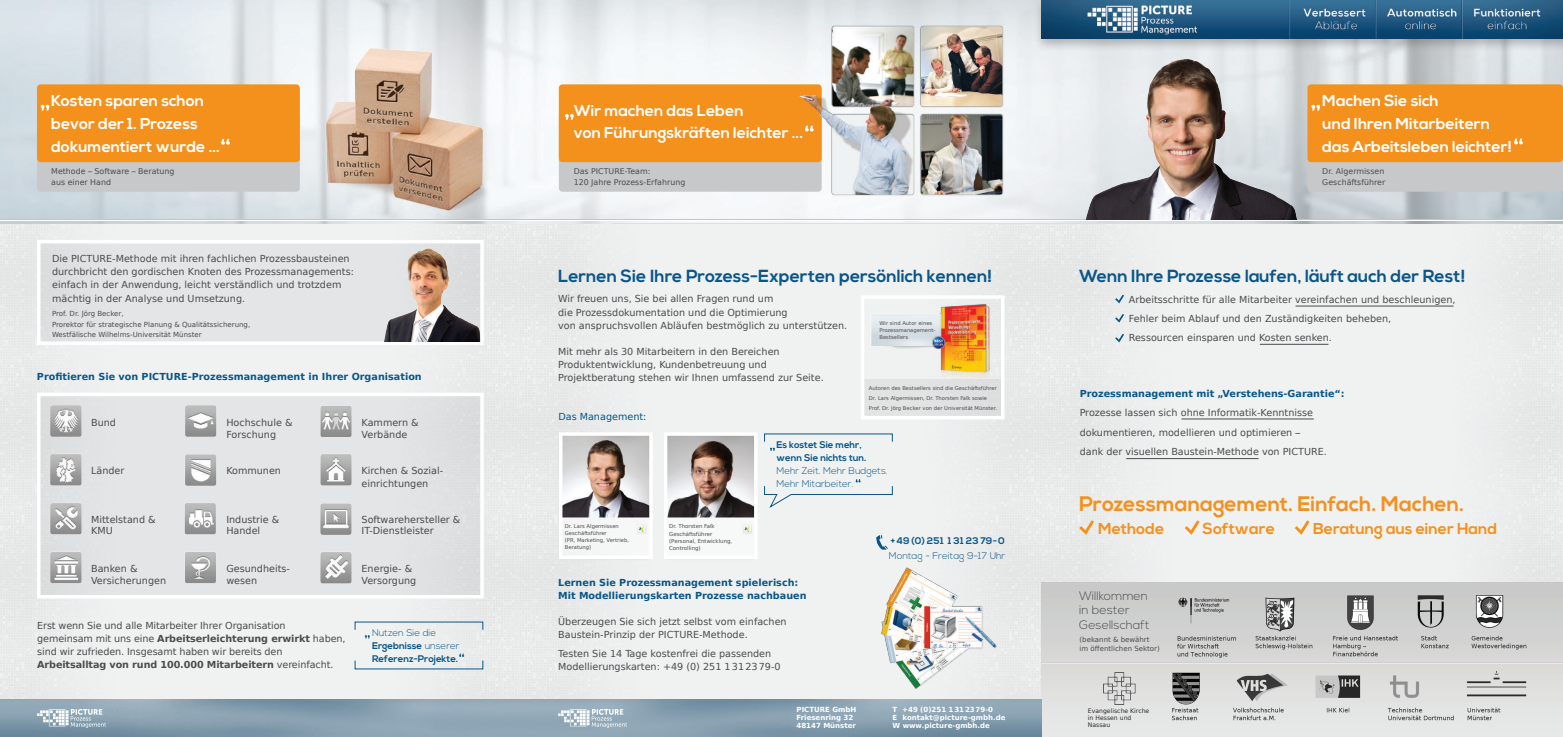
<style>
.page{position:relative;width:1563px;height:737px;background:#fff}
.page>*{position:absolute;margin:0;border:0;box-sizing:border-box;transform-origin:0 0}
.t1{font:700 21px "Nexa";color:#f4911d}
.t2{font:700 17.5px "Nexa";color:#095688}
.t3{font:700 15.75px/22.8px "Nexa";color:#fff}
.t4{font:700 15.75px "Nexa";color:#f4911d}
.t5{font:300 12.25px/14.7px "Nexa";color:#4b4c4d}
.t6{font:9.62px/13.1px "Bitstream Vera Sans";color:#4b4c4d}
.t7{font:700 9.62px/13.1px "Bitstream Vera Sans";color:#095688}
.t8{font:700 9.62px/13.1px "Nexa";color:#095688}
.t9{font:300 9.62px/13.1px "Nexa";color:#095688}
.t10{font:700 9.62px "Nexa";letter-spacing:.035em;color:#095688}
.t11{font:9.62px "Bitstream Vera Sans";color:#095688}
.t12{font:7.88px/11.4px "Bitstream Vera Sans";color:#4b4c4d}
.t13{font:7px/10.5px "Bitstream Vera Sans";color:#4b4c4d}
.t14{font:700 7px/8.4px "Bitstream Vera Sans";color:#fff}
.t15{font:6.12px/7.4px "Bitstream Vera Sans";color:#312f30}
.t16{font:5.42px/7.2px "Bitstream Vera Sans";color:#4b4c4d}
.t17{font:5.25px/7px "Bitstream Vera Sans";color:#4b4c4d}
.s1{font-weight:700}
.s2{font-weight:300}
</style>
<div class="page">
<img style="left:518px;top:224px;width:524px;height:475px">
<div style="left:39px;top:243px;width:443px;height:102px;background:#e3e5e6"></div>
<div style="left:37px;top:240px;width:447px;height:105px;border:4px solid #fff"></div>
<div style="left:1307px;top:114px;width:256px;height:78px;background:#c7c8ca;border-radius:4px"></div>
<div style="left:559px;top:114px;width:262px;height:78px;background:#c7c8ca;border-radius:4px"></div>
<div style="left:1307px;top:84px;width:256px;height:78px;background:#f4911d;border-radius:4px"></div>
<div style="left:559px;top:84px;width:262px;height:78px;background:#f4911d;border-radius:4px"></div>
<img style="left:799px;top:25px;width:205px;height:172px">
<svg style="left:565px;top:114px;width:9px;height:6px"></svg>
<svg style="left:770px;top:447px;width:5px;height:4px"></svg>
<svg style="left:805px;top:126px;width:8px;height:6px"></svg>
<div style="left:37px;top:114px;width:263px;height:78px;background:#c7c8ca;border-radius:4px"></div>
<div style="left:37px;top:84px;width:263px;height:78px;background:#f4911d;border-radius:4px"></div>
<svg style="left:41px;top:104px;width:8px;height:6px"></svg>
<svg style="left:221px;top:139px;width:9px;height:6px"></svg>
<hr style="left:0;top:219px;width:1563px;height:1px;background:#b9c7cf">
<hr style="left:1259px;top:344px;width:69px;height:1px;background:#4b4c4d">
<hr style="left:1295px;top:306px;width:158px;height:1px;background:#4b4c4d">
<hr style="left:1181px;top:419px;width:132px;height:1px;background:#4b4c4d">
<hr style="left:1126px;top:458px;width:132px;height:1px;background:#4b4c4d">
<svg style="left:1115px;top:295px;width:9px;height:8px"></svg>
<svg style="left:1115px;top:314px;width:9px;height:8px"></svg>
<svg style="left:1115px;top:334px;width:9px;height:8px"></svg>
<svg style="left:1079px;top:520px;width:15px;height:15px"></svg>
<svg style="left:1184px;top:520px;width:15px;height:15px"></svg>
<svg style="left:1294px;top:520px;width:15px;height:15px"></svg>
<img style="left:1042px;top:583px;width:521px;height:154px">
<img style="left:1079px;top:57px;width:227px;height:162px">
<svg style="left:1311px;top:104px;width:9px;height:7px"></svg>
<svg style="left:1514px;top:139px;width:8px;height:6px"></svg>
<img style="left:521px;top:699px;width:521px;height:38px">
<img style="left:0;top:699px;width:521px;height:38px">
<img style="left:558px;top:709px;width:69px;height:18px">
<img style="left:37px;top:709px;width:69px;height:18px">
<div style="left:862px;top:379px;width:140px;height:37px;background:#e1e2e3"></div>
<img style="left:830px;top:295px;width:161px;height:108px">
<div style="left:861px;top:295px;width:143px;height:124px;border:4px solid #fff"></div>
<img style="left:558px;top:433px;width:198px;height:127px">
<div style="left:664px;top:432px;width:93px;height:127px;border:4px solid #fff"></div>
<div style="left:559px;top:432px;width:94px;height:127px;border:4px solid #fff"></div>
<div style="left:39px;top:394px;width:443px;height:203px;background:#e1e3e4"></div>
<div style="left:763px;top:479px;width:130px;height:30px;background:#f0f1f1"></div>
<svg style="left:875px;top:535px;width:13px;height:14px"></svg>
<img style="left:285px;top:15px;width:224px;height:224px">
<img style="left:51px;top:406px;width:419px;height:178px">
<div style="left:37px;top:393px;width:447px;height:205px;border:4px solid #fff"></div>
<svg style="left:365px;top:634px;width:5px;height:4px"></svg>
<svg style="left:354px;top:653px;width:130px;height:17px"></svg>
<img style="left:383px;top:243px;width:98px;height:98px">
<img style="left:872px;top:561px;width:134px;height:134px">
<div style="left:1033px;top:0;width:530px;height:52px;background:#4b4c4d;opacity:.33"></div>
<img style="left:1042px;top:0;width:521px;height:39px">
<img style="left:1079px;top:664px;width:80px;height:73px">
<img style="left:1103px;top:673px;width:32px;height:31px">
<img style="left:1164px;top:664px;width:39px;height:40px">
<img style="left:1172px;top:673px;width:27px;height:31px">
<h3 class="t3" style="left:51px;top:90px;width:170px">Kosten sparen schon bevor der 1. Prozess dokumentiert wurde ...</h3>
<p class="t12" style="left:51px;top:165px;width:125px">Methode – Software – Beratung aus einer Hand</p>
<p class="t6" style="left:52px;top:252px;width:303px">Die PICTURE-Methode mit ihren fachlichen Prozessbausteinen durchbricht den gordischen Knoten des Prozessmanagements: einfach in der Anwendung, leicht verständlich und trotzdem mächtig in der Analyse und Umsetzung.</p>
<p class="t13" style="left:52px;top:308px;width:200px">Prof. Dr. Jörg Becker,<br>Prorektor für strategische Planung &amp; Qualitätssicherung,<br>Westfälische Wilhelms-Universität Münster</p>
<p class="t7" style="left:37px;top:370px;width:386px">Profitieren Sie von PICTURE-Prozessmanagement in Ihrer Organisation</p>
<p class="t6" style="left:91px;top:416px;width:26px">Bund</p>
<p class="t6" style="left:226px;top:417px;width:68px;line-height:11.5px">Hochschule &amp;<br>Forschung</p>
<p class="t6" style="left:361px;top:417px;width:59px;line-height:11.5px">Kammern &amp;<br>Verbände</p>
<p class="t6" style="left:91px;top:464px;width:35px">Länder</p>
<p class="t6" style="left:226px;top:464px;width:56px">Kommunen</p>
<p class="t6" style="left:361px;top:464px;width:83px">Kirchen &amp; Sozial&shy;einrichtungen</p>
<p class="t6" style="left:91px;top:513px;width:66px;line-height:11.5px">Mittelstand &amp;<br>KMU</p>
<p class="t6" style="left:226px;top:513px;width:55px;line-height:11.5px">Industrie &amp;<br>Handel</p>
<p class="t6" style="left:361px;top:513px;width:100px;line-height:11.5px">Softwarehersteller &amp;<br>IT-Dienstleister</p>
<p class="t6" style="left:91px;top:563px;width:77px;line-height:11.5px">Banken &amp;<br>Versicherungen</p>
<p class="t6" style="left:226px;top:563px;width:65px;line-height:11.5px">Gesundheits&shy;wesen</p>
<p class="t6" style="left:361px;top:563px;width:56px;line-height:11.5px">Energie- &amp;<br>Versorgung</p>
<p class="t6" style="left:37px;top:619px;width:310px">Erst wenn Sie und alle Mitarbeiter Ihrer Organisation<br>gemeinsam mit uns eine <span class="s1">Arbeitserleichterung erwirkt</span> haben, sind wir zufrieden. Insgesamt haben wir bereits den <span class="s1">Arbeitsalltag von rund 100.000 Mitarbeitern</span> vereinfacht.</p>
<p class="t8" style="left:372px;top:626px;width:89px"><span class="s2">Nutzen Sie die<br></span>Ergebnisse <span class="s2">unserer<br></span>Referenz-Projekte.</p>
<h3 class="t3" style="left:574px;top:99px;width:231px">Wir machen das Leben<br>von Führungskräften leichter ...</h3>
<p class="t12" style="left:574px;top:165px;width:113px">Das PICTURE-Team:<br>120 Jahre Prozess-Erfahrung</p>
<h3 class="t3" style="left:1322px;top:90px;width:191px">Machen Sie sich<br>und Ihren Mitarbeitern das Arbeitsleben leichter!</h3>
<p class="t12" style="left:1322px;top:165px;width:64px">Dr. Algermissen<br>Geschäftsführer</p>
<h2 class="t2" style="left:558px;top:266px;width:436px">Lernen Sie Ihre Prozess-Experten persönlich kennen!</h2>
<h2 class="t2" style="left:1079px;top:266px;width:388px">Wenn Ihre Prozesse laufen, läuft auch der Rest!</h2>
<p class="t6" style="left:558px;top:292px;width:291px">Wir freuen uns, Sie bei allen Fragen rund um<br>die Prozessdokumentation und die Optimierung<br>von anspruchsvollen Abläufen bestmöglich zu unterstützen.</p>
<p class="t6" style="left:558px;top:345px;width:267px">Mit mehr als 30 Mitarbeitern in den Bereichen<br>Produktentwicklung, Kundenbetreuung und<br>Projektberatung stehen wir Ihnen umfassend zur Seite.</p>
<p class="t11" style="left:558px;top:410px;width:90px">Das Management:</p>
<p class="t17" style="left:879px;top:320px;width:57px">Wir sind Autor eines<br>Prozessmanagement-<br>Bestsellers</p>
<p class="t17" style="left:869px;top:384px;width:130px;line-height:9.6px">Autoren des Bestsellers sind die Geschäftsführer<br>Dr. Lars Algermissen, Dr. Thorsten Falk sowie<br>Prof. Dr. Jörg Becker von der Universität Münster.</p>
<p class="t17" style="left:565px;top:523px;width:66px">Dr. Lars Algermissen<br>Geschäftsführer<br>(PR, Marketing, Vertrieb,<br>Beratung)</p>
<p class="t16" style="left:669px;top:523px;width:65px">Dr. Thorsten Falk<br>Geschäftsführer (Personal, Entwicklung,<br>Controlling)</p>
<p class="t8" style="left:776px;top:438px;width:92px">Es kostet Sie mehr, wenn Sie nichts tun.</p>
<p class="t9" style="left:776px;top:464px;width:113px">Mehr Zeit. Mehr Budgets.<br>Mehr Mitarbeiter.</p>
<p class="t10" style="left:891px;top:535px;width:116px">+49 (0) 251 1 31 23 79-0</p>
<p class="t9" style="left:889px;top:549px;width:118px">Montag - Freitag 9-17 Uhr</p>
<p class="t7" style="left:558px;top:575px;width:250px">Lernen Sie Prozessmanagement spielerisch:<br>Mit Modellierungskarten Prozesse nachbauen</p>
<p class="t6" style="left:558px;top:615px;width:230px">Überzeugen Sie sich jetzt selbst vom einfachen<br>Baustein-Prinzip der PICTURE-Methode.</p>
<p class="t6" style="left:558px;top:647px;width:224px">Testen Sie 14 Tage kostenfrei die passenden<br>Modellierungskarten: +49 (0) 251 1312379-0</p>
<p class="t14" style="left:796px;top:705px;width:61px">PICTURE GmbH<br>Friesenring 32<br>48147 Münster</p>
<p class="t14" style="left:892px;top:705px;width:115px">T +49 (0)251 1312379-0<br>E kontakt@picture-gmbh.de<br>W www.picture-gmbh.de</p>
<p class="t6" style="left:1129px;top:290px;width:328px;line-height:19.2px">Arbeitsschritte für alle Mitarbeiter vereinfachen und beschleunigen,<br>Fehler beim Ablauf und den Zuständigkeiten beheben,<br>Ressourcen einsparen und Kosten senken.</p>
<p class="t7" style="left:1079px;top:387px;width:267px">Prozessmanagement mit „Verstehens-Garantie“:</p>
<p class="t6" style="left:1079px;top:403px;width:249px;line-height:19.2px">Prozesse lassen sich ohne Informatik-Kenntnisse dokumentieren, modellieren und optimieren –<br>dank der visuellen Baustein-Methode von PICTURE.</p>
<h1 class="t1" style="left:1079px;top:491px;width:386px">Prozessmanagement. Einfach. Machen.</h1>
<h3 class="t4" style="left:1098px;top:519px;width:68px">Methode</h3>
<h3 class="t4" style="left:1202px;top:519px;width:74px">Software</h3>
<h3 class="t4" style="left:1313px;top:519px;width:186px">Beratung aus einer Hand</h3>
<p class="t5" style="left:1079px;top:588px;width:72px">Willkommen in bester<br>Gesellschaft</p>
<p class="t13" style="left:1079px;top:635px;width:82px;line-height:8.4px">(bekannt &amp; bewährt im öffentlichen Sektor)</p>
<p class="t15" style="left:1088px;top:707px;width:63px">Evangelische Kirche in Hessen und<br>Nassau</p>
</div>
